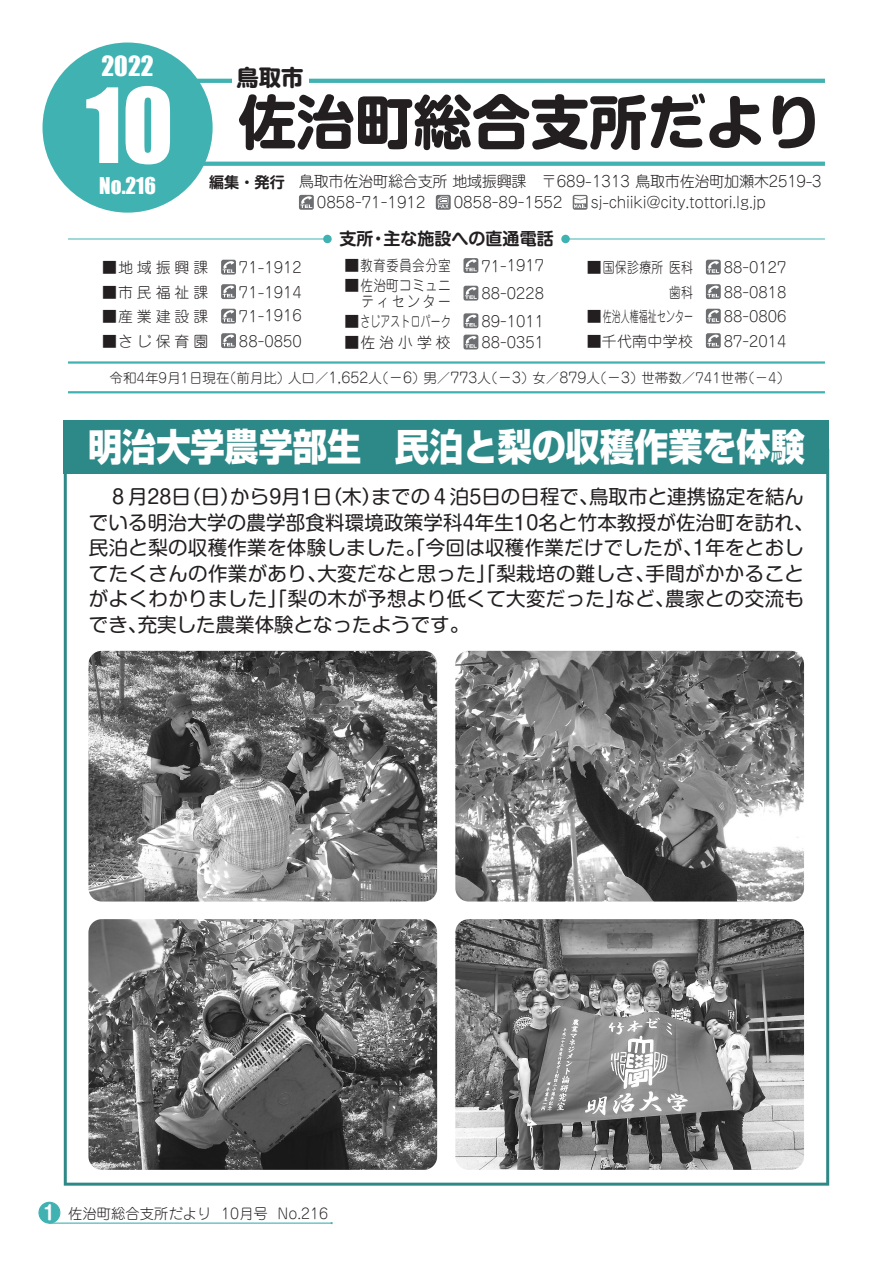
<style>
.page{position:relative;width:893px;height:1263px;background:#fff}
.page>*{position:absolute;margin:0;border:0;box-sizing:border-box;transform-origin:0 0}
.t1{font:95.7px "Impact";color:#fff}
.t2{font:700 58.5px "Shin M Go Pro";color:#231f20}
.t3{font:800 37.5px "Shin Go Pro";color:#fff;scale:.91 1}
.t4{font:25.5px "Impact";color:#fff}
.t5{font:700 22.35px "Shin M Go Pro";color:#231f20}
.t6{font:21.3px "Impact";color:#fff}
.t7{font:19.5px/25.5px "Shin M Go Pro";letter-spacing:.015em;color:#231f20}
.t8{font:700 16.95px "Shin M Go Pro De";color:#231f20}
.t9{font:300 15.15px/21.6px "Jun 101 Pro";letter-spacing:-.02em;color:#231f20}
.t10{font:300 15.15px "Jun 101 Pro";color:#231f20}
.t11{font:700 15.15px "Shin M Go Pro De";color:#231f20}
.t12{font:300 14.85px/15.9px "Jun 101 Pro";letter-spacing:.015em;color:#231f20;text-align:right}
.t13{font:300 14.85px "Jun 101 Pro";letter-spacing:.045em;color:#231f20}
.t14{font:300 14.85px "Jun 101 Pro";letter-spacing:.065em;color:#231f20}
.t15{font:300 14.85px "Jun 101 Pro";letter-spacing:.015em;color:#231f20;scale:.8 1}
.t16{font:300 14.4px "Jun 101 Pro";color:#231f20}
.t17{font:300 13.5px "Jun 101 Pro";color:#231f20}
.s1{font-size:14.4px}
.s2{font-family:"Shin M Go Pro De";font-weight:700;font-size:19.2px;color:#fff}
</style>
<div class="page">
<svg style="left:64px;top:474px;width:765px;height:712px"></svg>
<div style="left:64px;top:421px;width:765px;height:53px;background:#2d8888"></div>
<hr style="left:49px;top:1222px;width:283px;height:2px;background:#41b2b2">
<div style="left:38px;top:1202px;width:22px;height:22px;background:#41b2b2;border:1px solid #41b2b2;border-radius:50%"></div>
<div style="left:43px;top:43px;width:170px;height:170px;background:#41b2b2;border-radius:50%"></div>
<svg style="left:198px;top:79px;width:627px;height:4px;fill:#41b2b2"></svg>
<svg style="left:204px;top:162px;width:621px;height:4px;fill:#41b2b2"></svg>
<div style="left:232px;top:65px;width:76px;height:23px;background:#fff"></div>
<div style="left:323px;top:235px;width:9px;height:8px;background:#41b2b2;border-radius:50%"></div>
<div style="left:561px;top:235px;width:9px;height:8px;background:#41b2b2;border-radius:50%"></div>
<hr style="left:68px;top:239px;width:259px;height:1px;background:#41b2b2">
<hr style="left:566px;top:239px;width:259px;height:1px;background:#41b2b2">
<hr style="left:68px;top:361px;width:757px;height:3px;background:#41b2b2">
<hr style="left:68px;top:391px;width:757px;height:2px;background:#41b2b2">
<svg style="left:221px;top:260px;width:15px;height:15px"></svg>
<svg style="left:221px;top:284px;width:15px;height:15px"></svg>
<svg style="left:221px;top:309px;width:15px;height:15px"></svg>
<svg style="left:221px;top:333px;width:15px;height:15px"></svg>
<svg style="left:706px;top:260px;width:15px;height:15px"></svg>
<svg style="left:706px;top:284px;width:15px;height:15px"></svg>
<svg style="left:706px;top:309px;width:15px;height:15px"></svg>
<svg style="left:706px;top:333px;width:15px;height:15px"></svg>
<svg style="left:463px;top:258px;width:15px;height:15px"></svg>
<svg style="left:463px;top:286px;width:15px;height:15px"></svg>
<svg style="left:463px;top:313px;width:15px;height:15px"></svg>
<svg style="left:463px;top:335px;width:15px;height:14px"></svg>
<svg style="left:299px;top:195px;width:15px;height:15px"></svg>
<svg style="left:436px;top:195px;width:15px;height:15px"></svg>
<svg style="left:573px;top:195px;width:15px;height:15px"></svg>
<img style="left:88px;top:919px;width:349px;height:251px">
<img style="left:88px;top:651px;width:349px;height:250px">
<img style="left:455px;top:919px;width:349px;height:251px">
<img style="left:455px;top:651px;width:349px;height:250px">
<h3 class="t4" style="left:102px;top:46px;width:54px">2022</h3>
<h1 class="t1" style="left:86px;top:51px;width:89px">10</h1>
<p class="t6" style="left:99px;top:169px;width:58px">No.216</p>
<p class="t5" style="left:237px;top:59px;width:68px">鳥取市</p>
<h2 class="t2" style="left:238px;top:74px;width:586px">佐治町総合支所だより</h2>
<p class="t11" style="left:209px;top:170px;width:77px">編集・発行</p>
<p class="t9" style="left:317px;top:169px;width:506px;text-indent:-18px">鳥取市佐治町総合支所地域振興課　〒689-1313 鳥取市佐治町加瀬木2519-3<br>0858-71-1912</p>
<p class="t10" style="left:454px;top:191px;width:110px">0858-89-1552</p>
<p class="t9" style="left:591px;top:190px;width:177px">sj-chiiki@city.tottori.lg.jp</p>
<p class="t8" style="left:339px;top:225px;width:216px">支所・主な施設への直通電話</p>
<p class="t12" style="left:102px;top:258px;width:108px">■地域振興課</p>
<p class="t12" style="left:239px;top:258px;width:64px">71-1912</p>
<p class="t12" style="left:102px;top:282px;width:108px">■市民福祉課</p>
<p class="t12" style="left:239px;top:282px;width:64px">71-1914</p>
<p class="t12" style="left:102px;top:307px;width:108px">■産業建設課</p>
<p class="t12" style="left:239px;top:306px;width:64px">71-1916</p>
<p class="t12" style="left:102px;top:331px;width:108px">■さじ保育園</p>
<p class="t12" style="left:239px;top:332px;width:64px">88-0850</p>
<p class="t14" style="left:344px;top:254px;width:108px">■ 教育委員会分室</p>
<p class="t12" style="left:481px;top:255px;width:64px">71-1917</p>
<p class="t12" style="left:344px;top:276px;width:108px">■ 佐治町コミュニティセンター</p>
<p class="t12" style="left:481px;top:284px;width:64px">88-0228</p>
<p class="t13" style="left:344px;top:309px;width:108px">■ さじアストロパーク</p>
<p class="t12" style="left:481px;top:312px;width:64px">89-1011</p>
<p class="t12" style="left:344px;top:333px;width:108px">■佐治小学校</p>
<p class="t12" style="left:481px;top:333px;width:64px">88-0351</p>
<p class="t12" style="left:587px;top:258px;width:108px">■ 国保診療所医科</p>
<p class="t12" style="left:724px;top:258px;width:64px">88-0127</p>
<p class="t15" style="left:669px;top:280px;width:31px">歯科</p>
<p class="t12" style="left:724px;top:282px;width:64px">88-0818</p>
<p class="t12" style="left:587px;top:307px;width:108px">■ 佐治人権福祉センター</p>
<p class="t12" style="left:724px;top:307px;width:64px">88-0806</p>
<p class="t12" style="left:587px;top:331px;width:108px">■千代南中学校</p>
<p class="t12" style="left:724px;top:331px;width:64px">87-2014</p>
<p class="t17" style="left:110px;top:367px;width:682px">令和4年9月1日現在（前月比）人口／<span class="s1">1,652</span>人（<span class="s1">－6</span>）男／<span class="s1">773</span>人（<span class="s1">－3</span>）女／<span class="s1">879</span>人（<span class="s1">－3</span>）世帯数／741世帯（－4）</p>
<h3 class="t3" style="left:88px;top:417px;width:789px">明治大学農学部生　民泊と梨の収穫作業を体験</h3>
<p class="t7" style="left:89px;top:482px;width:726px">　８月28日（日）から9月1日（木）までの４泊5日の日程で、鳥取市と連携協定を結んでいる明治大学の農学部食料環境政策学科4年生10名と竹本教授が佐治町を訪れ、民泊と梨の収穫作業を体験しました。「今回は収穫作業だけでしたが、1年をとおしてたくさんの作業があり、大変だなと思った」「梨栽培の難しさ、手間がかかることがよくわかりました」「梨の木が予想より低くて大変だった」など、農家との交流もでき、充実した農業体験となったようです。</p>
<p class="t16" style="left:43px;top:1202px;width:287px"><span class="s2">1</span> 佐治町総合支所だより 10月号 No.216</p>
</div>
